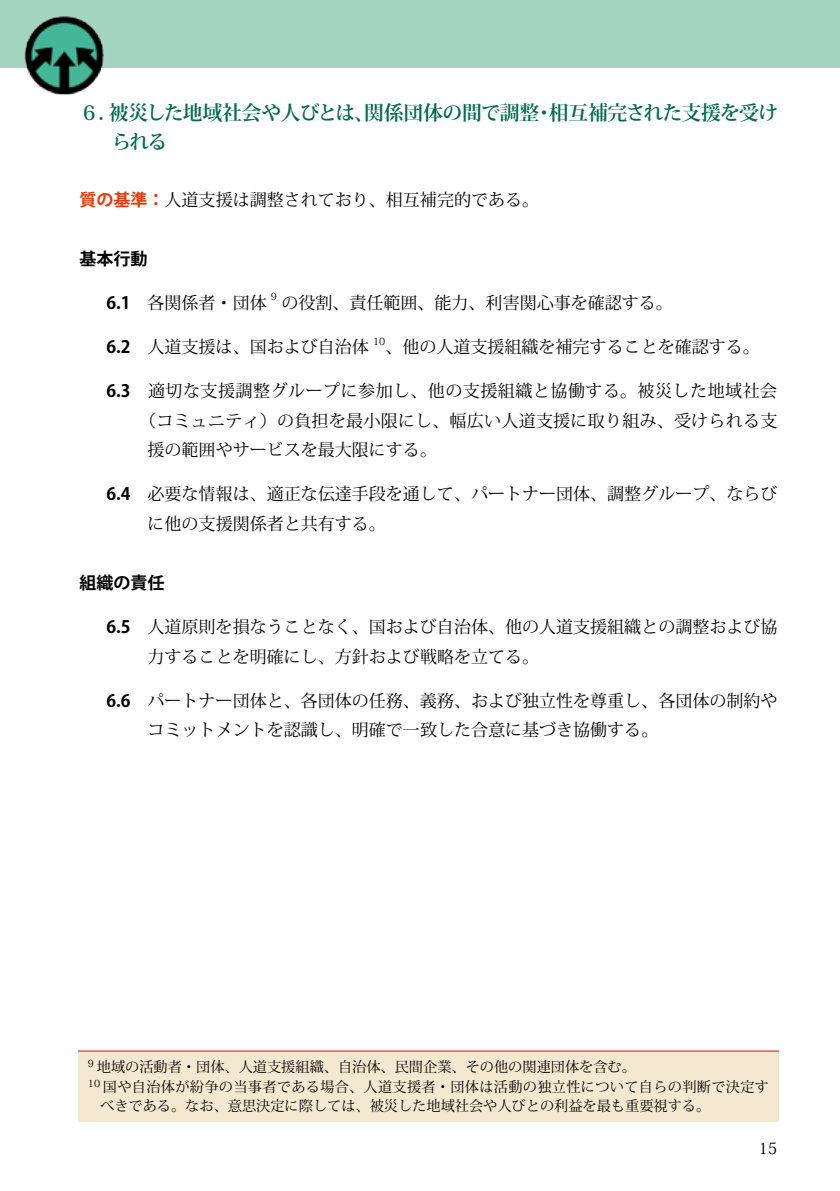
<style>
.page{position:relative;width:840px;height:1191px;background:#fff}
.page>*{position:absolute;margin:0;border:0;box-sizing:border-box;transform-origin:0 0}
.t1{font:700 19.8px/29.4px "Koz Min Pro";letter-spacing:-.02em;color:#006d4c}
.t2{font:17px/29.4px "Koz Min Pro";color:#000}
.t3{font:17px "Koz Min Pro";letter-spacing:.03em;color:#000}
.t4{font:700 17px "Koz Go Pro";color:#000}
.t5{font:15.6px "Koz Min Pro";color:#000}
.t6{font:14.2px "Koz Min Pro";color:#000}
.t7{font:14.2px "Koz Min Pro";letter-spacing:.02em;color:#000}
.t8{font:10px "Koz Min Pro";color:#000}
.s1{font-family:"Koz Go Pro";font-weight:700;color:#e8380d}
.s2{font-family:"Koz Go Pro";font-weight:700}
</style>
<div class="page">
<div style="left:0;top:0;width:839px;height:67px;background:#a4d5c0"></div>
<img style="left:16px;top:16px;width:92px;height:79px">
<div style="left:78px;top:1051px;width:700px;height:70px;background:#f5e8d1"></div>
<hr style="left:78px;top:1050px;width:700px;height:1px;background:#d80c1e">
<p class="t1" style="left:112px;top:97px;width:668px;text-indent:-32px">６．被災した地域社会や人びとは、関係団体の間で調整・相互補完された支援を受けられる</p>
<p class="t2" style="left:79px;top:184px;width:461px"><span class="s1">質の基準：</span>人道支援は調整されており、相互補完的である。</p>
<p class="t4" style="left:79px;top:247px;width:70px">基本行動</p>
<p class="t2" style="left:106px;top:287px;width:162px"><span class="s2">6.1</span>　各関係者・団体</p>
<p class="t8" style="left:271px;top:290px;width:8px">9</p>
<p class="t2" style="left:281px;top:287px;width:393px">の役割、責任範囲、能力、利害関心事を確認する。</p>
<p class="t2" style="left:106px;top:331px;width:264px"><span class="s2">6.2</span>　人道支援は、国および自治体</p>
<p class="t8" style="left:373px;top:334px;width:14px">10</p>
<p class="t2" style="left:385px;top:331px;width:376px">、他の人道支援組織を補完することを確認する。</p>
<p class="t3" style="left:106px;top:379px;width:672px"><span class="s2">6.3</span>　適切な支援調整グループに参加し、他の支援組織と協働する。被災した地域社会</p>
<p class="t2" style="left:139px;top:405px;width:639px">（コミュニティ）の負担を最小限にし、幅広い人道支援に取り組み、受けられる支</p>
<p class="t2" style="left:147px;top:435px;width:291px">援の範囲やサービスを最大限にする。</p>
<p class="t2" style="left:147px;top:479px;width:631px;text-indent:-41px"><span class="s2">6.4</span>　必要な情報は、適正な伝達手段を通して、パートナー団体、調整グループ、ならびに他の支援関係者と共有する。</p>
<p class="t4" style="left:79px;top:572px;width:87px">組織の責任</p>
<p class="t2" style="left:147px;top:611px;width:631px;text-indent:-41px"><span class="s2">6.5</span>　人道原則を損なうことなく、国および自治体、他の人道支援組織との調整および協力することを明確にし、方針および戦略を立てる。</p>
<p class="t2" style="left:147px;top:685px;width:631px;text-indent:-41px"><span class="s2">6.6</span>　パートナー団体と、各団体の任務、義務、および独立性を尊重し、各団体の制約やコミットメントを認識し、明確で一致した合意に基づき協働する。</p>
<p class="t6" style="left:88px;top:1056px;width:549px"><sup>9</sup> 地域の活動者・団体、人道支援組織、自治体、民間企業、その他の関連団体を含む。</p>
<p class="t7" style="left:88px;top:1076px;width:682px"><sup>10</sup> 国や自治体が紛争の当事者である場合、人道支援者・団体は活動の独立性について自らの判断で決定す</p>
<p class="t6" style="left:100px;top:1096px;width:611px">べきである。なお、意思決定に際しては、被災した地域社会や人びとの利益を最も重要視する。</p>
<p class="t5" style="left:742px;top:1136px;width:36px">　15</p>
</div>
